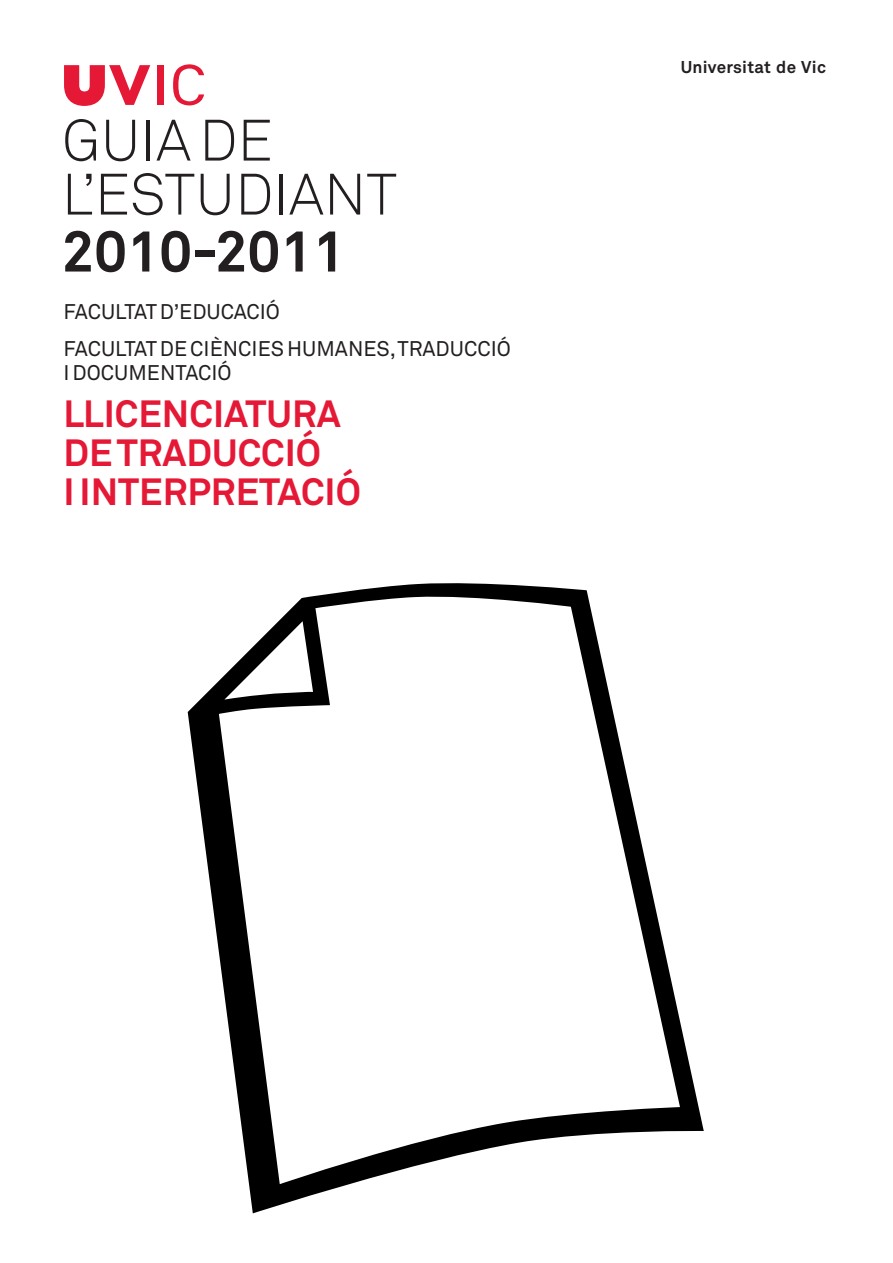
<style>
.page{position:relative;width:893px;height:1263px;background:#fff}
.page>*{position:absolute;margin:0;border:0;box-sizing:border-box;transform-origin:0 0}
.t1{font:300 57.6px/54px "Akkurat";color:#231f20}
.t2{font:700 57.6px "Akkurat";letter-spacing:-.005em;color:#231f20}
.t3{font:700 37.5px/39px "Akkurat";color:#e51836}
.t4{font:21px/36.8px "Akkurat";color:#231f20}
.t5{font:700 16.95px "Akkurat";letter-spacing:.015em;color:#231f20}
</style>
<div class="page">
<svg style="left:188px;top:583px;width:516px;height:630px"></svg>
<div style="left:157px;top:65px;width:7px;height:40px;background:#e51836"></div>
<svg style="left:173px;top:64px;width:31px;height:41px"></svg>
<svg style="left:64px;top:65px;width:86px;height:41px"></svg>
<h1 class="t1" style="left:62px;top:112px;width:337px">GUIA DE<br>L’ESTUDIANT</h1>
<h1 class="t2" style="left:62px;top:215px;width:285px">2010-2011</h1>
<p class="t4" style="left:63px;top:293px;width:449px">FACULTAT D’EDUCACIÓ<br>FACULTAT DE CIÈNCIES HUMANES, TRADUCCIÓ</p>
<p class="t4" style="left:63px;top:354px;width:170px">I DOCUMENTACIÓ</p>
<h2 class="t3" style="left:63px;top:394px;width:299px">LLICENCIATURA<br>DE TRADUCCIÓ<br>I INTERPRETACIÓ</h2>
<p class="t5" style="left:681px;top:57px;width:147px">Universitat de Vic</p>
</div>
